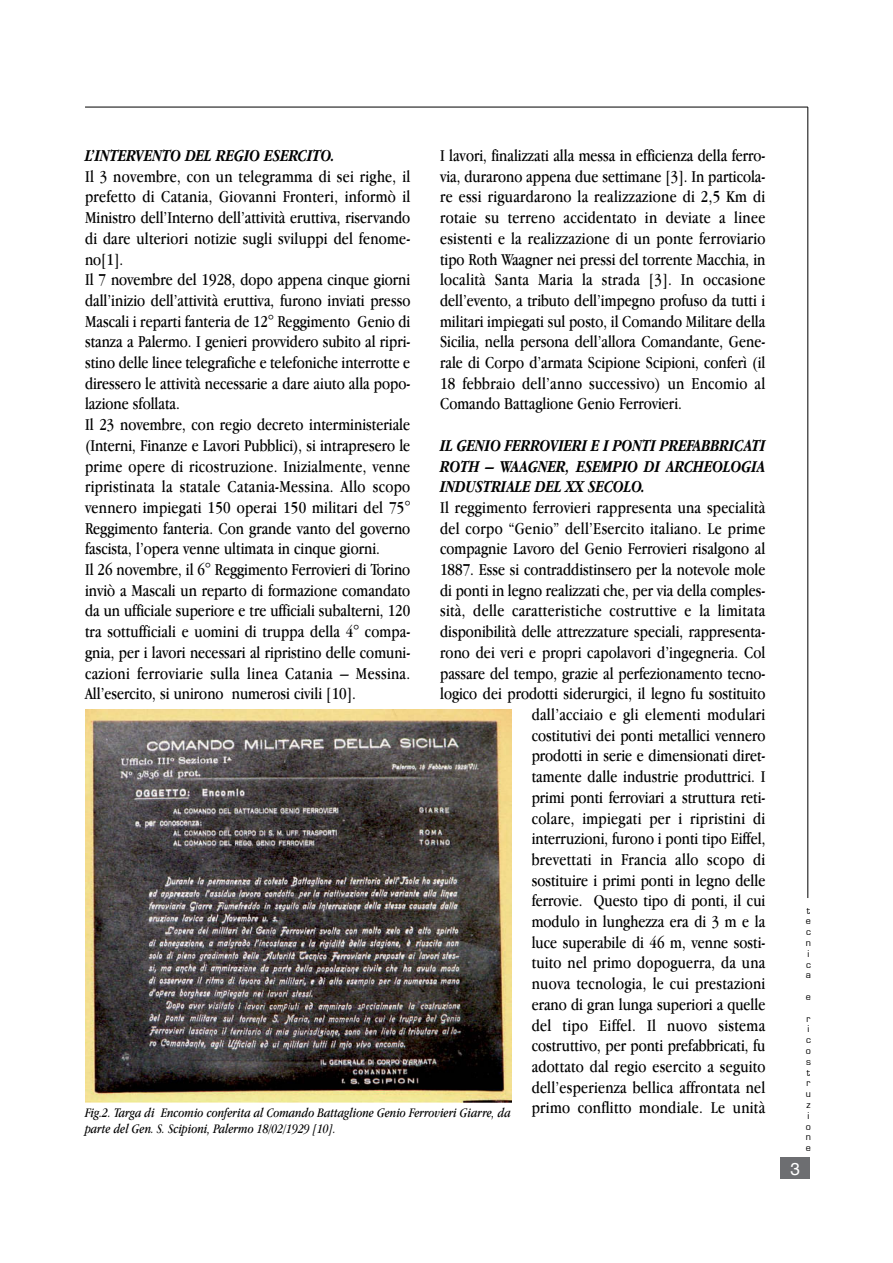
<style>
.page{position:relative;width:893px;height:1263px;background:#fff}
.page>*{position:absolute;margin:0;border:0;box-sizing:border-box;transform-origin:0 0}
.t1{font:17.25px/20.7px "Apple Garamond";color:#000}
.t2{font:italic 700 17.25px/20.7px "Apple Garamond";color:#000;text-align:justify}
.t3{font:17.25px "Helvetica";color:#fff}
.t4{font:italic 13.5px/16.2px "Apple Garamond";color:#000}
.t5{font:9px/10.8px "Eurostile";color:#000}
</style>
<div class="page">
<hr style="left:807px;top:107px;width:1px;height:791px;background:#000">
<hr style="left:85px;top:107px;width:723px;height:1px;background:#000">
<div style="left:780px;top:1158px;width:30px;height:21px;background:#6d6e71"></div>
<img style="left:85px;top:709px;width:426px;height:393px">
<p class="t1" style="left:440px;top:147px;width:327px;text-align:justify">I lavori, finalizzati alla messa in efficienza della ferro&shy;via, durarono appena due settimane [3]. In particola&shy;re essi riguardarono la realizzazione di 2,5 Km di rotaie su terreno accidentato in deviate a linee esistenti e la realizzazione di un ponte ferroviario tipo Roth Waagner nei pressi del torrente Macchia, in località Santa Maria la strada [3]. In occasione dell’evento, a tributo dell’impegno profuso da tutti i militari impiegati sul posto, il Comando Militare della Sicilia, nella persona dell’allora Comandante, Gene&shy;rale di Corpo d’armata Scipione Scipioni, conferì (il 18 febbraio dell’anno successivo) un Encomio al Comando Battaglione Genio Ferrovieri.</p>
<p class="t2" style="left:440px;top:436px;width:327px">IL GENIO FERROVIERI E I PONTI PREFABBRICATI ROTH – WAAGNER, ESEMPIO DI ARCHEOLOGIA INDUSTRIALE DEL XX SECOLO.</p>
<p class="t1" style="left:440px;top:498px;width:327px;text-align:right">Il reggimento ferrovieri rappresenta una specialità del corpo “Genio” dell’Esercito italiano. Le prime compagnie Lavoro del Genio Ferrovieri risalgono al 1887. Esse si contraddistinsero per la notevole mole di ponti in legno realizzati che, per via della comples&shy;sità, delle caratteristiche costruttive e la limitata disponibilità delle attrezzature speciali, rappresenta&shy;rono dei veri e propri capolavori d’ingegneria. Col passare del tempo, grazie al perfezionamento tecno&shy;logico dei prodotti siderurgici, il legno fu sostituito dall’acciaio e gli elementi modulari<br>costitutivi dei ponti metallici vennero<br>prodotti in serie e dimensionati diret-<br>tamente dalle industrie produttrici. I<br>primi ponti ferroviari a struttura reti-<br>colare, impiegati per i ripristini di<br>interruzioni, furono i ponti tipo Eiffel,<br>brevettati in Francia allo scopo di<br>sostituire i primi ponti in legno delle<br>ferrovie. Questo tipo di ponti, il cui<br>modulo in lunghezza era di 3 m e la<br>luce superabile di 46 m, venne sosti-<br>tuito nel primo dopoguerra, da una<br>nuova tecnologia, le cui prestazioni<br>erano di gran lunga superiori a quelle<br>del tipo Eiffel. Il nuovo sistema<br>costruttivo, per ponti prefabbricati, fu<br>adottato dal regio esercito a seguito dell’esperienza bellica affrontata nel</p>
<p class="t4" style="left:85px;top:1105px;width:682px">Fig.2. Targa di Encomio conferita al Comando Battaglione Genio Ferrovieri Giarre, da <sup>primo</sup> <sup>conflitto</sup> <sup>mondiale.</sup> <sup>Le</sup> <sup>unità </sup>parte del Gen. S. Scipioni, Palermo 18/02/1929 [10].</p>
<p class="t2" style="left:85px;top:147px;width:252px">L’INTERVENTO DEL REGIO ESERCITO.</p>
<p class="t1" style="left:85px;top:167px;width:327px">Il 3 novembre, con un telegramma di sei righe, il prefetto di Catania, Giovanni Fronteri, informò il Ministro dell’Interno dell’attività eruttiva, riservando di dare ulteriori notizie sugli sviluppi del fenome&shy;no[1].<br>Il 7 novembre del 1928, dopo appena cinque giorni dall’inizio dell’attività eruttiva, furono inviati presso Mascali i reparti fanteria de 12° Reggimento Genio di stanza a Palermo. I genieri provvidero subito al ripri&shy;stino delle linee telegrafiche e telefoniche interrotte e diressero le attività necessarie a dare aiuto alla popo&shy;lazione sfollata.<br>Il 23 novembre, con regio decreto interministeriale (Interni, Finanze e Lavori Pubblici), si intrapresero le prime opere di ricostruzione. Inizialmente, venne ripristinata la statale Catania-Messina. Allo scopo vennero impiegati 150 operai 150 militari del 75° Reggimento fanteria. Con grande vanto del governo fascista, l’opera venne ultimata in cinque giorni.<br>Il 26 novembre, il 6° Reggimento Ferrovieri di Torino inviò a Mascali un reparto di formazione comandato da un ufficiale superiore e tre ufficiali subalterni, 120 tra sottufficiali e uomini di truppa della 4° compa&shy;gnia, per i lavori necessari al ripristino delle comuni&shy;cazioni ferroviarie sulla linea Catania – Messina.<br>All’esercito, si unirono numerosi civili [10].</p>
<p class="t5" style="left:806px;top:905px;width:7px">t e c n i c a</p>
<p class="t5" style="left:806px;top:991px;width:7px">e</p>
<p class="t5" style="left:806px;top:1013px;width:7px">r i c o s t r u z i o n e</p>
<p class="t3" style="left:790px;top:1162px;width:11px">3</p>
</div>
